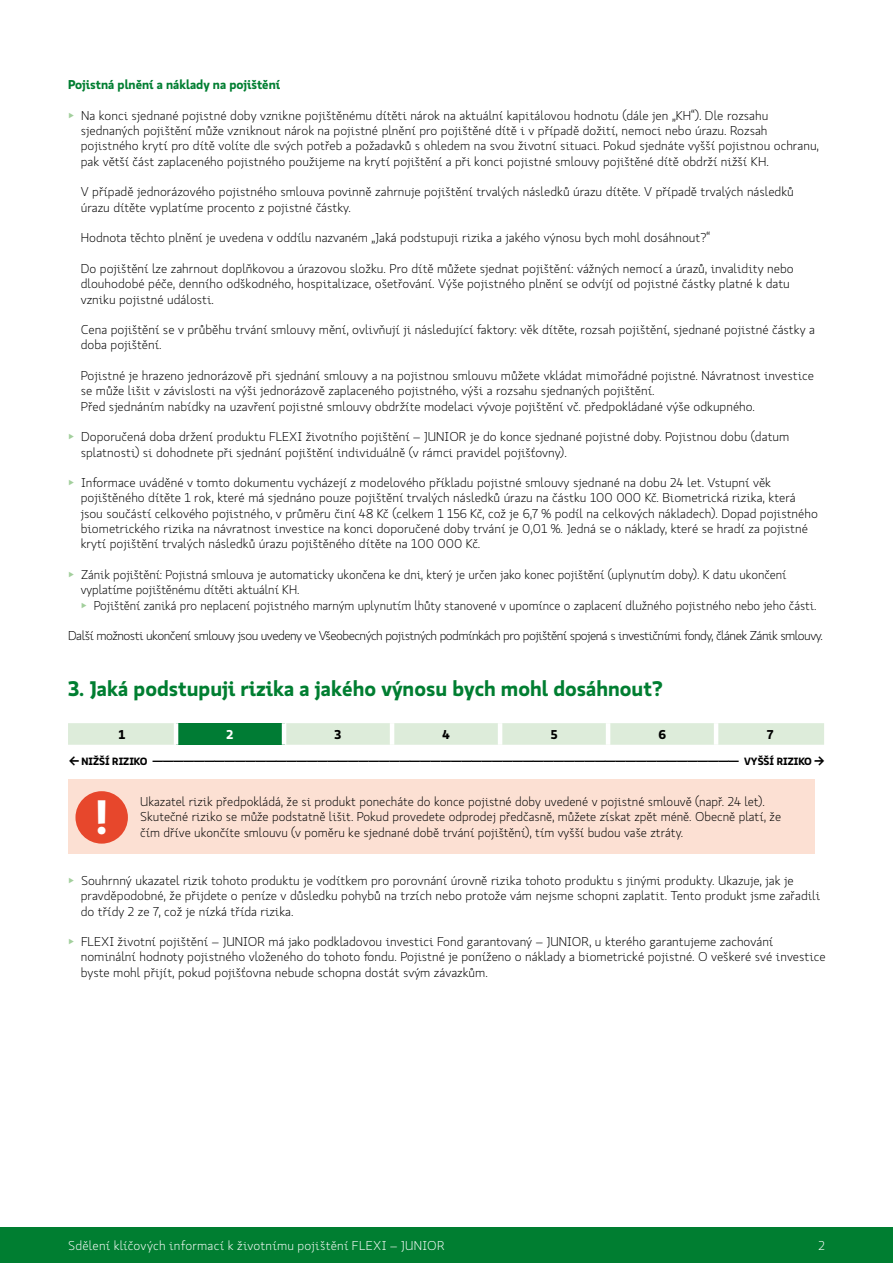
<style>
.page{position:relative;width:893px;height:1263px;background:#fff}
.page>*{position:absolute;margin:0;border:0;box-sizing:border-box;transform-origin:0 0}
.t1{font:700 48px "Koop Pro";color:#fff}
.t2{font:700 21px "Koop Pro";color:#007e31}
.t3{font:300 12.75px/15.3px "Koop Pro";color:#000}
.t4{font:300 12.75px "Koop Pro";letter-spacing:-.04em;color:#000}
.t5{font:300 12.75px "Koop Pro";letter-spacing:.015em;color:#fff}
.t6{font:700 12.75px "Koop Pro";color:#007e31}
.t7{font:700 12.75px "Koop Pro";color:#000}
.t8{font:700 12.75px "Koop Pro";color:#fff}
.t9{font:700 10.5px "Koop Pro";color:#000}
.s1{color:#a2cf9c}
</style>
<div class="page">
<div style="left:0;top:1227px;width:893px;height:36px;background:#007e31"></div>
<div style="left:68px;top:723px;width:756px;height:22px;background:#ddecda"></div>
<div style="left:176px;top:723px;width:108px;height:22px;background:#007c34"></div>
<hr style="left:174px;top:723px;width:4px;height:22px;background:#fff">
<hr style="left:390px;top:723px;width:4px;height:22px;background:#fff">
<hr style="left:498px;top:723px;width:4px;height:22px;background:#fff">
<hr style="left:606px;top:723px;width:4px;height:22px;background:#fff">
<hr style="left:714px;top:723px;width:4px;height:22px;background:#fff">
<hr style="left:282px;top:723px;width:4px;height:22px;background:#fff">
<div style="left:68px;top:779px;width:747px;height:75px;background:#fce0d3"></div>
<div style="left:75px;top:791px;width:53px;height:53px;background:#e7472c;border-radius:50%"></div>
<p class="t6" style="left:68px;top:76px;width:214px">Pojistná plnění a náklady na pojištění</p>
<p class="t3" style="left:81px;top:108px;width:740px;text-indent:-13px"><span class="s1">▶</span> Na konci sjednané pojistné doby vznikne pojištěnému dítěti nárok na aktuální kapitálovou hodnotu (dále jen „KH“). Dle rozsahu sjednaných pojištění může vzniknout nárok na pojistné plnění pro pojištěné dítě i v případě dožití, nemoci nebo úrazu. Rozsah pojistného krytí pro dítě volíte dle svých potřeb a požadavků s ohledem na svou životní situaci. Pokud sjednáte vyšší pojistnou ochranu, pak větší část zaplaceného pojistného použijeme na krytí pojištění a při konci pojistné smlouvy pojištěné dítě obdrží nižší KH.</p>
<p class="t3" style="left:81px;top:184px;width:715px">V případě jednorázového pojistného smlouva povinně zahrnuje pojištění trvalých následků úrazu dítěte. V případě trvalých následků úrazu dítěte vyplatíme procento z pojistné částky.</p>
<p class="t3" style="left:81px;top:230px;width:631px">Hodnota těchto plnění je uvedena v oddílu nazvaném „Jaká podstupuji rizika a jakého výnosu bych mohl dosáhnout?“</p>
<p class="t3" style="left:81px;top:261px;width:714px">Do pojištění lze zahrnout doplňkovou a úrazovou složku. Pro dítě můžete sjednat pojištění: vážných nemocí a úrazů, invalidity nebo dlouhodobé péče, denního odškodného, hospitalizace, ošetřování. Výše pojistného plnění se odvíjí od pojistné částky platné k datu vzniku pojistné události.</p>
<p class="t3" style="left:81px;top:322px;width:736px">Cena pojištění se v průběhu trvání smlouvy mění, ovlivňují ji následující faktory: věk dítěte, rozsah pojištění, sjednané pojistné částky a doba pojištění.</p>
<p class="t3" style="left:81px;top:368px;width:735px">Pojistné je hrazeno jednorázově při sjednání smlouvy a na pojistnou smlouvu můžete vkládat mimořádné pojistné. Návratnost investice se může lišit v závislosti na výši jednorázově zaplaceného pojistného, výši a rozsahu sjednaných pojištění.<br>Před sjednáním nabídky na uzavření pojistné smlouvy obdržíte modelaci vývoje pojištění vč. předpokládané výše odkupného.</p>
<p class="t3" style="left:81px;top:429px;width:710px;text-indent:-13px"><span class="s1">▶</span> Doporučená doba držení produktu FLEXI životního pojištění – JUNIOR je do konce sjednané pojistné doby. Pojistnou dobu (datum splatnosti) si dohodnete při sjednání pojištění individuálně (v rámci pravidel pojišťovny).</p>
<p class="t3" style="left:81px;top:475px;width:739px;text-indent:-13px"><span class="s1">▶</span> Informace uváděné v tomto dokumentu vycházejí z modelového příkladu pojistné smlouvy sjednané na dobu 24 let. Vstupní věk pojištěného dítěte 1 rok, které má sjednáno pouze pojištění trvalých následků úrazu na částku 100 000 Kč. Biometrická rizika, která jsou součástí celkového pojistného, v průměru činí 48 Kč (celkem 1 156 Kč, což je 6,7 % podíl na celkových nákladech). Dopad pojistného biometrického rizika na návratnost investice na konci doporučené doby trvání je 0,01 %. Jedná se o náklady, které se hradí za pojistné krytí pojištění trvalých následků úrazu pojištěného dítěte na 100 000 Kč.</p>
<p class="t3" style="left:81px;top:567px;width:737px;text-indent:-13px"><span class="s1">▶</span> Zánik pojištění: Pojistná smlouva je automaticky ukončena ke dni, který je určen jako konec pojištění (uplynutím doby). K datu ukončení vyplatíme pojištěnému dítěti aktuální KH.<br><span class="s1">▶</span> Pojištění zaniká pro neplacení pojistného marným uplynutím lhůty stanovené v upomínce o zaplacení dlužného pojistného nebo jeho části.</p>
<p class="t4" style="left:68px;top:627px;width:756px">Další možnosti ukončení smlouvy jsou uvedeny ve Všeobecných pojistných podmínkách pro pojištění spojená s investičními fondy, článek Zánik smlouvy.</p>
<h2 class="t2" style="left:68px;top:673px;width:596px">3. Jaká podstupuji rizika a jakého výnosu bych mohl dosáhnout?</h2>
<p class="t7" style="left:119px;top:725px;width:8px">1</p>
<p class="t8" style="left:227px;top:725px;width:8px">2</p>
<p class="t7" style="left:335px;top:725px;width:8px">3</p>
<p class="t7" style="left:442px;top:725px;width:9px">4</p>
<p class="t7" style="left:551px;top:725px;width:8px">5</p>
<p class="t7" style="left:658px;top:725px;width:9px">6</p>
<p class="t7" style="left:767px;top:725px;width:8px">7</p>
<p class="t9" style="left:69px;top:754px;width:757px">← NIŽŠÍ RIZIKO ————————————————————————————————————————————————————————— VYŠŠÍ RIZIKO →</p>
<p class="t3" style="left:140px;top:794px;width:642px">Ukazatel rizik předpokládá, že si produkt ponecháte do konce pojistné doby uvedené v pojistné smlouvě (např. 24 let).<br>Skutečné riziko se může podstatně lišit. Pokud provedete odprodej předčasně, můžete získat zpět méně. Obecně platí, že</p>
<h1 class="t1" style="left:93px;top:783px;width:18px">!</h1>
<p class="t3" style="left:140px;top:824px;width:544px">čím dříve ukončíte smlouvu (v poměru ke sjednané době trvání pojištění), tím vyšší budou vaše ztráty.</p>
<p class="t3" style="left:81px;top:873px;width:741px;text-indent:-13px"><span class="s1">▶</span> Souhrnný ukazatel rizik tohoto produktu je vodítkem pro porovnání úrovně rizika tohoto produktu s jinými produkty. Ukazuje, jak je pravděpodobné, že přijdete o peníze v důsledku pohybů na trzích nebo protože vám nejsme schopni zaplatit. Tento produkt jsme zařadili do třídy 2 ze 7, což je nízká třída rizika.</p>
<p class="t3" style="left:81px;top:934px;width:746px;text-indent:-13px"><span class="s1">▶</span> FLEXI životní pojištění – JUNIOR má jako podkladovou investici Fond garantovaný – JUNIOR, u kterého garantujeme zachování nominální hodnoty pojistného vloženého do tohoto fondu. Pojistné je poníženo o náklady a biometrické pojistné. O veškeré své investice byste mohl přijít, pokud pojišťovna nebude schopna dostát svým závazkům.</p>
<p class="t5" style="left:68px;top:1237px;width:378px">Sdělení klíčových informací k životnímu pojištění FLEXI – JUNIOR</p>
<p class="t5" style="left:818px;top:1237px;width:8px">2</p>
</div>
